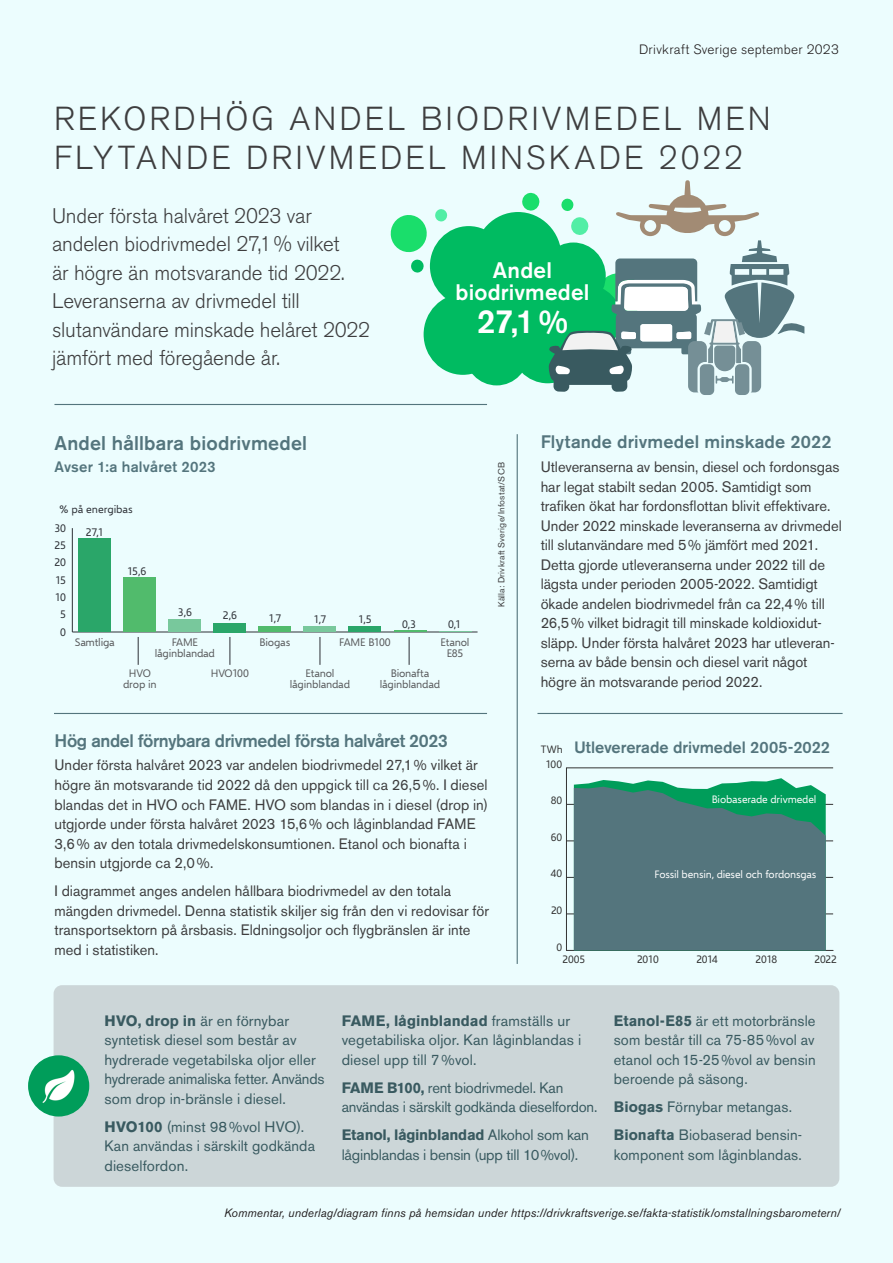
<style>
.page{position:relative;width:893px;height:1263px;background:#ecfdfe}
.page>*{position:absolute;margin:0;border:0;box-sizing:border-box;transform-origin:0 0}
.t1{font:500 33.3px "Akzidenz Grotesk BE";color:#fff}
.Bröd{font:300 33px/39px "Akzidenz Grotesk BE";letter-spacing:.095em;color:#3e3e3f}
.t2{font:500 22.35px/21.3px "Akzidenz Grotesk BE";letter-spacing:.01em;color:#fff;text-align:center}
.Bröd-2{font:300 21px/28.5px "Akzidenz Grotesk BE";letter-spacing:-.01em;color:#3e3e3f}
.Underrubrik_1{font:500 19.8px "Akzidenz Grotesk BE";letter-spacing:.01em;color:#54757d}
.Underrubrik_1-2{font:500 18px "Akzidenz Grotesk BE";letter-spacing:-.015em;color:#54757d}
.Underrubrik_1-3{font:500 18px "Akzidenz Grotesk BE";letter-spacing:.01em;color:#54757d}
.t3{font:500 16.35px "Akzidenz Grotesk BE";letter-spacing:-.005em;color:#54757d}
.OB_Brödtext{font:15px/19.5px "Akzidenz Grotesk BE";color:#3e3e3f}
.OB_Brödtext-2{font:15px/19.5px "Akzidenz Grotesk BE";letter-spacing:.005em;color:#395a60}
.OB_Brödtext-3{font:15px/19.5px "Akzidenz Grotesk BE";letter-spacing:-.015em;color:#395a60}
.Underrubrik_1-4{font:500 15px "Akzidenz Grotesk BE";letter-spacing:.015em;color:#54757d}
.t4{font:300 13.5px "Akzidenz Grotesk BE";letter-spacing:.02em;color:#231f20}
.t5{font:italic 12px "Akzidenz Grotesk BE";letter-spacing:.01em;color:#231f20}
.t6{font:10.8px/10.8px "Selawik";letter-spacing:-.015em;color:#57585a;text-align:center}
.t7{font:10.8px "Selawik";letter-spacing:-.015em;color:#2d3036}
.t8{font:10.8px "Selawik";letter-spacing:-.04em;color:#57585a}
.t9{font:10.65px "Selawik";letter-spacing:-.015em;color:#fff}
.t10{font:10.65px "Selawik";letter-spacing:-.02em;color:#333}
.OB_Brödtext-4{font:8.85px "Akzidenz Grotesk BE";letter-spacing:.025em;color:#3e3e3f}
.s1{font-family:"Selawik";font-weight:400;font-size:10.65px;color:#333}
.s2{font-weight:700}
</style>
<div class="page">
<hr style="left:54px;top:404px;width:433px;height:1px;background:#54757d">
<hr style="left:517px;top:434px;width:1px;height:530px;background:#54757d">
<hr style="left:54px;top:713px;width:433px;height:1px;background:#54757d">
<hr style="left:537px;top:713px;width:306px;height:1px;background:#54757d">
<div style="left:424px;top:294px;width:78px;height:81px;background:#00bb61;border-radius:50%"></div>
<svg style="left:522px;top:192px;width:18px;height:19px"></svg>
<svg style="left:390px;top:215px;width:37px;height:58px"></svg>
<svg style="left:435px;top:209px;width:13px;height:13px"></svg>
<div style="left:430px;top:226px;width:77px;height:80px;background:#00bb61;border-radius:50%"></div>
<div style="left:464px;top:319px;width:65px;height:66px;background:#00bb61;border-radius:50%"></div>
<div style="left:474px;top:212px;width:87px;height:90px;background:#00bb61;border-radius:50%"></div>
<div style="left:464px;top:246px;width:109px;height:113px;background:#00bb61;border-radius:50%"></div>
<div style="left:510px;top:306px;width:75px;height:77px;background:#00bb61;border-radius:50%"></div>
<div style="left:700px;top:364px;width:14px;height:31px;background:#758f96;border-radius:5px"></div>
<div style="left:735px;top:364px;width:14px;height:31px;background:#758f96;border-radius:5px"></div>
<svg style="left:548px;top:180px;width:256px;height:212px"></svg>
<div style="left:54px;top:985px;width:785px;height:202px;background:#ccd6d8;border-radius:9px"></div>
<hr style="left:72px;top:632px;width:406px;height:1px;background:#2d3036">
<hr style="left:72px;top:528px;width:1px;height:104px;background:#2d3036">
<div style="left:79px;top:538px;width:32px;height:94px;background:#2aa669"></div>
<div style="left:124px;top:578px;width:32px;height:54px;background:#51bb6c"></div>
<div style="left:169px;top:619px;width:32px;height:13px;background:#78c89c"></div>
<div style="left:214px;top:623px;width:32px;height:9px;background:#2aa669"></div>
<div style="left:259px;top:626px;width:32px;height:6px;background:#51bb6c"></div>
<div style="left:304px;top:626px;width:32px;height:6px;background:#78c89c"></div>
<div style="left:349px;top:627px;width:32px;height:5px;background:#2aa669"></div>
<hr style="left:394px;top:631px;width:32px;height:1px;background:#51bb6c">
<hr style="left:439px;top:632px;width:32px;height:1px;background:#78c89c">
<svg style="left:138px;top:637px;width:1px;height:28px"></svg>
<svg style="left:230px;top:637px;width:1px;height:28px"></svg>
<svg style="left:320px;top:637px;width:1px;height:28px"></svg>
<svg style="left:409px;top:637px;width:1px;height:28px"></svg>
<hr style="left:566px;top:950px;width:267px;height:1px;background:#333">
<hr style="left:566px;top:768px;width:1px;height:182px;background:#333">
<hr style="left:566px;top:913px;width:267px;height:1px;background:#333">
<hr style="left:566px;top:877px;width:267px;height:1px;background:#333">
<hr style="left:566px;top:840px;width:267px;height:1px;background:#333">
<hr style="left:566px;top:804px;width:267px;height:1px;background:#333">
<hr style="left:566px;top:767px;width:267px;height:1px;background:#333">
<svg style="left:574px;top:778px;width:252px;height:172px;background:#4f7e7d"></svg>
<img style="left:28px;top:1055px;width:61px;height:61px;border-radius:31px">
<p class="t4" style="left:639px;top:41px;width:201px">Drivkraft Sverige september 2023</p>
<p class="Bröd" style="left:54px;top:99px;width:718px">REKORDHÖG ANDEL BIODRIVMEDEL MEN<br>FLYTANDE DRIVMEDEL MINSKADE 2022</p>
<p class="Bröd-2" style="left:52px;top:202px;width:320px">Under första halvåret 2023 var andelen biodrivmedel 27,1% vilket<br>är högre än motsvarande tid 2022.<br>Leveranserna av drivmedel till slutanvändare minskade helåret 2022 jämfört med föregående år.</p>
<p class="t2" style="left:455px;top:260px;width:135px">Andel biodrivmedel</p>
<p class="t1" style="left:477px;top:300px;width:93px">27,1 %</p>
<p class="Underrubrik_1" style="left:54px;top:431px;width:254px">Andel hållbara biodrivmedel</p>
<p class="Underrubrik_1-4" style="left:54px;top:458px;width:163px">Avser 1:a halvåret 2023</p>
<p class="t7" style="left:60px;top:503px;width:75px">% på energibas</p>
<p class="t7" style="left:54px;top:521px;width:13px">30</p>
<p class="t7" style="left:55px;top:539px;width:13px">25</p>
<p class="t7" style="left:55px;top:556px;width:13px">20</p>
<p class="t7" style="left:55px;top:573px;width:12px">15</p>
<p class="t7" style="left:55px;top:591px;width:13px">10</p>
<p class="t7" style="left:60px;top:608px;width:7px">5</p>
<p class="t7" style="left:60px;top:625px;width:7px">0</p>
<p class="t7" style="left:86px;top:525px;width:19px">27,1</p>
<p class="t7" style="left:127px;top:564px;width:21px">15,6</p>
<p class="t6" style="left:75px;top:637px;width:42px">Samtliga</p>
<p class="t7" style="left:178px;top:606px;width:15px">3,6</p>
<p class="t7" style="left:223px;top:608px;width:15px">2,6</p>
<p class="t6" style="left:155px;top:637px;width:62px">FAME låginblandad</p>
<p class="t6" style="left:123px;top:668px;width:35px">HVO drop in</p>
<p class="t6" style="left:211px;top:668px;width:40px">HVO100</p>
<p class="t7" style="left:268px;top:611px;width:15px">1,7</p>
<p class="t7" style="left:313px;top:612px;width:15px">1,7</p>
<p class="t7" style="left:358px;top:612px;width:15px">1,5</p>
<p class="t7" style="left:402px;top:617px;width:15px">0,3</p>
<p class="t7" style="left:448px;top:617px;width:15px">0,1</p>
<p class="t6" style="left:440px;top:637px;width:31px">Etanol<br>E85</p>
<p class="t6" style="left:259px;top:637px;width:33px">Biogas</p>
<p class="t8" style="left:339px;top:635px;width:53px">FAME B100</p>
<p class="t6" style="left:290px;top:668px;width:62px">Etanol låginblandad</p>
<p class="t6" style="left:380px;top:668px;width:62px">Bionafta låginblandad</p>
<p class="OB_Brödtext-4" style="left:496px;top:607px;width:146px;rotate:-90deg">Källa: Drivkraft Sverige/Infostat/SCB</p>
<p class="Underrubrik_1-2" style="left:54px;top:730px;width:395px">Hög andel förnybara drivmedel första halvåret 2023</p>
<p class="OB_Brödtext" style="left:54px;top:755px;width:435px">Under första halvåret 2023 var andelen biodrivmedel 27,1% vilket är högre än motsvarande tid 2022 då den uppgick till ca 26,5%. I diesel blandas det in HVO och FAME. HVO som blandas in i diesel (drop in) utgjorde under första halvåret 2023 15,6% och låginblandad FAME 3,6% av den totala drivmedelskonsumtionen. Etanol och bionafta i bensin utgjorde ca 2,0%.</p>
<p class="OB_Brödtext" style="left:54px;top:881px;width:436px">I diagrammet anges andelen hållbara biodrivmedel av den totala mängden drivmedel. Denna statistik skiljer sig från den vi redovisar för transportsektorn på årsbasis. Eldningsoljor och flygbränslen är inte med i statistiken.</p>
<p class="Underrubrik_1-3" style="left:541px;top:431px;width:292px">Flytande drivmedel minskade 2022</p>
<p class="OB_Brödtext" style="left:541px;top:457px;width:303px">Utleveranserna av bensin, diesel och fordonsgas har legat stabilt sedan 2005. Samtidigt som trafiken ökat har fordonsflottan blivit effektivare.<br>Under 2022 minskade leveranserna av drivmedel till slutanvändare med 5% jämfört med 2021.<br>Detta gjorde utleveranserna under 2022 till de lägsta under perioden 2005-2022. Samtidigt ökade andelen biodrivmedel från ca 22,4% till 26,5% vilket bidragit till minskade koldioxidut&shy;släpp. Under första halvåret 2023 har utleveran&shy;serna av både bensin och diesel varit något högre än motsvarande period 2022.</p>
<p class="t3" style="left:541px;top:737px;width:290px"><span class="s1">TWh</span> Utlevererade drivmedel 2005-2022</p>
<p class="t10" style="left:545px;top:758px;width:18px">100</p>
<p class="t10" style="left:551px;top:794px;width:13px">80</p>
<p class="t10" style="left:551px;top:831px;width:13px">60</p>
<p class="t10" style="left:551px;top:867px;width:13px">40</p>
<p class="t10" style="left:551px;top:904px;width:13px">20</p>
<p class="t10" style="left:557px;top:940px;width:7px">0</p>
<p class="t9" style="left:712px;top:793px;width:106px">Biobaserade drivmedel</p>
<p class="t9" style="left:654px;top:868px;width:163px">Fossil bensin, diesel och fordonsgas</p>
<p class="t10" style="left:562px;top:952px;width:24px">2005</p>
<p class="t10" style="left:637px;top:952px;width:23px">2010</p>
<p class="t10" style="left:696px;top:952px;width:23px">2014</p>
<p class="t10" style="left:756px;top:952px;width:23px">2018</p>
<p class="t10" style="left:814px;top:952px;width:24px">2022</p>
<p class="OB_Brödtext-2" style="left:105px;top:1011px;width:221px"><span class="s2">HVO, drop in</span> är en förnybar syntetisk diesel som består av hydrerade vegetabilska oljor eller hydrerade animaliska fetter. Används som drop in-bränsle i diesel.</p>
<p class="OB_Brödtext-2" style="left:105px;top:1117px;width:212px"><span class="s2">HVO100</span> (minst 98%vol HVO).<br>Kan användas i särskilt godkända dieselfordon.</p>
<p class="OB_Brödtext-2" style="left:342px;top:1011px;width:241px"><span class="s2">FAME, låginblandad</span> framställs ur vegetabiliska oljor. Kan låginblandas i diesel upp till 7%vol.</p>
<p class="OB_Brödtext-2" style="left:342px;top:1078px;width:257px"><span class="s2">FAME B100,</span> rent biodrivmedel. Kan användas i särskilt godkända dieselfordon.</p>
<p class="OB_Brödtext-3" style="left:342px;top:1125px;width:249px"><span class="s2">Etanol, låginblandad</span> Alkohol som kan låginblandas i bensin (upp till 10%vol).</p>
<p class="OB_Brödtext-2" style="left:614px;top:1011px;width:203px;text-align:justify"><span class="s2">Etanol-E85</span> är ett motorbränsle som består till ca 75-85%vol av etanol och 15-25%vol av bensin beroende på säsong.</p>
<p class="OB_Brödtext-2" style="left:614px;top:1097px;width:180px"><span class="s2">Biogas</span> Förnybar metangas.</p>
<p class="OB_Brödtext-2" style="left:614px;top:1125px;width:190px"><span class="s2">Bionafta</span> Biobaserad bensin&shy;komponent som låginblandas.</p>
<p class="t5" style="left:224px;top:1206px;width:618px">Kommentar, underlag/diagram finns på hemsidan under https://drivkraftsverige.se/fakta-statistik/omstallningsbarometern/</p>
</div>
